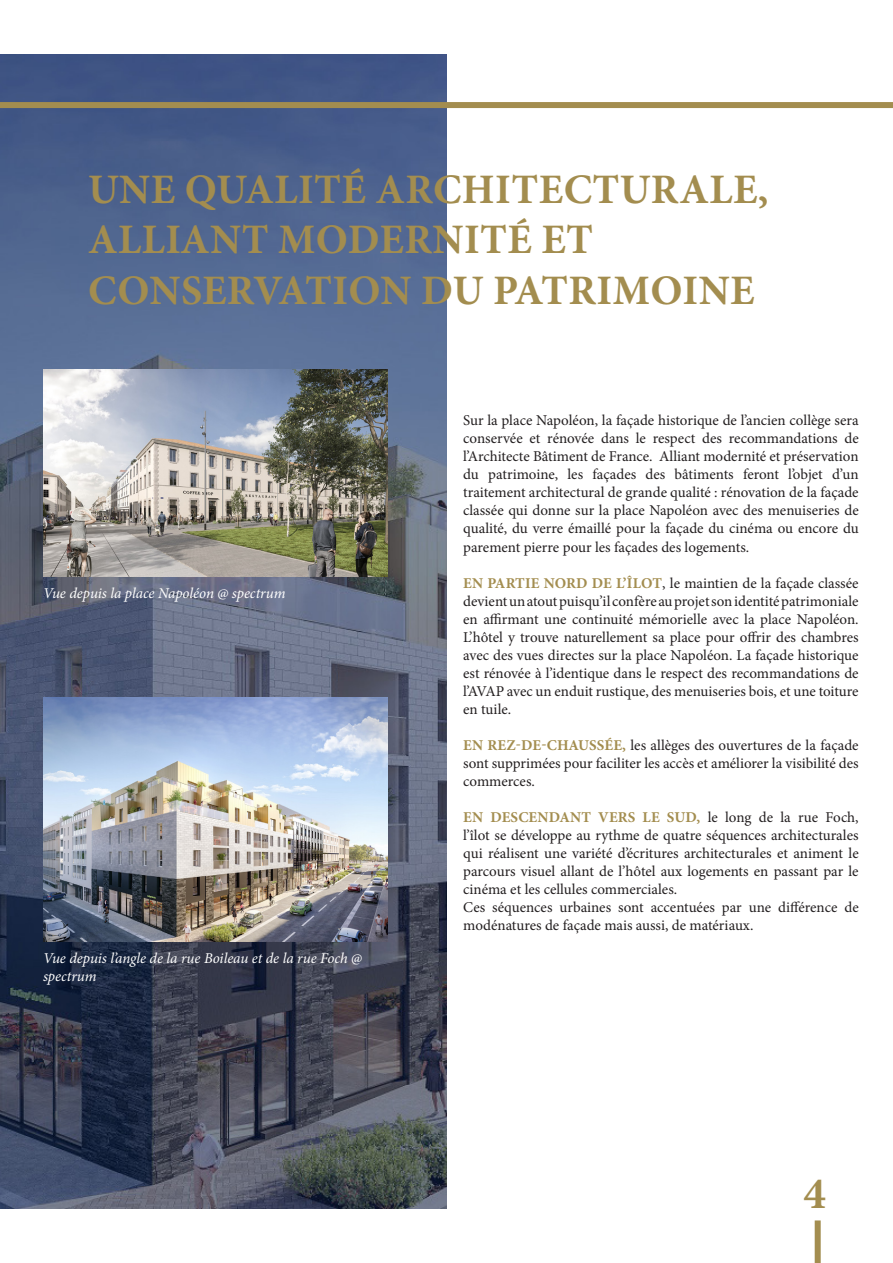
<style>
.page{position:relative;width:893px;height:1263px;background:#fff}
.page>*{position:absolute;margin:0;border:0;box-sizing:border-box;transform-origin:0 0}
.t1{font:700 45px "Minion Pro";color:#a38d4f}
.t2{font:700 42px/50.4px "Minion Pro";letter-spacing:.01em;color:#a38d4f}
.t3{font:15px/18px "Minion Pro";color:#231f20;text-align:justify}
.t4{font:italic 15px/18px "Minion Pro";letter-spacing:-.005em;color:#fff}
.s1{font-weight:700;color:#a38d4f}
</style>
<div class="page">
<img style="left:0;top:54px;width:446px;height:1155px">
<div style="left:0;top:102px;width:893px;height:6px;background:#a38d4f"></div>
<div style="left:815px;top:1220px;width:6px;height:43px;background:#a38d4f"></div>
<img style="left:43px;top:370px;width:344px;height:207px">
<img style="left:43px;top:697px;width:344px;height:244px">
<p class="t2" style="left:88px;top:164px;width:682px">UNE QUALITÉ ARCHITECTURALE,<br>ALLIANT MODERNITÉ ET<br>CONSERVATION DU PATRIMOINE</p>
<p class="t4" style="left:43px;top:584px;width:244px">Vue depuis la place Napoléon @ spectrum</p>
<p class="t4" style="left:43px;top:949px;width:321px">Vue depuis l’angle de la rue Boileau et de la rue Foch @ spectrum</p>
<p class="t3" style="left:463px;top:412px;width:397px">Sur la place Napoléon, la façade historique de l’ancien collège sera conservée et rénovée dans le respect des recommandations de l’Architecte Bâtiment de France. Alliant modernité et préservation du patrimoine, les façades des bâtiments feront l’objet d’un traitement architectural de grande qualité : rénovation de la façade classée qui donne sur la place Napoléon avec des menuiseries de qualité, du verre émaillé pour la façade du cinéma ou encore du parement pierre pour les façades des logements.</p>
<p class="t3" style="left:463px;top:574px;width:397px"><span class="s1">EN PARTIE NORD DE L’ÎLOT</span>, le maintien de la façade classée devient un atout puisqu’il confère au projet son identité patrimoniale en affirmant une continuité mémorielle avec la place Napoléon.<br>L’hôtel y trouve naturellement sa place pour offrir des chambres avec des vues directes sur la place Napoléon. La façade historique est rénovée à l’identique dans le respect des recommandations de l’AVAP avec un enduit rustique, des menuiseries bois, et une toiture en tuile.</p>
<p class="t3" style="left:463px;top:736px;width:397px"><span class="s1">EN REZ-DE-CHAUSSÉE,</span> les allèges des ouvertures de la façade sont supprimées pour faciliter les accès et améliorer la visibilité des commerces.</p>
<p class="t3" style="left:463px;top:808px;width:397px"><span class="s1">EN DESCENDANT VERS LE SUD,</span> le long de la rue Foch, l’îlot se développe au rythme de quatre séquences architecturales qui réalisent une variété d’écritures architecturales et animent le parcours visuel allant de l’hôtel aux logements en passant par le cinéma et les cellules commerciales.</p>
<p class="t3" style="left:463px;top:898px;width:397px">Ces séquences urbaines sont accentuées par une différence de modénatures de façade mais aussi, de matériaux.</p>
<p class="t1" style="left:803px;top:1161px;width:24px">4</p>
</div>
